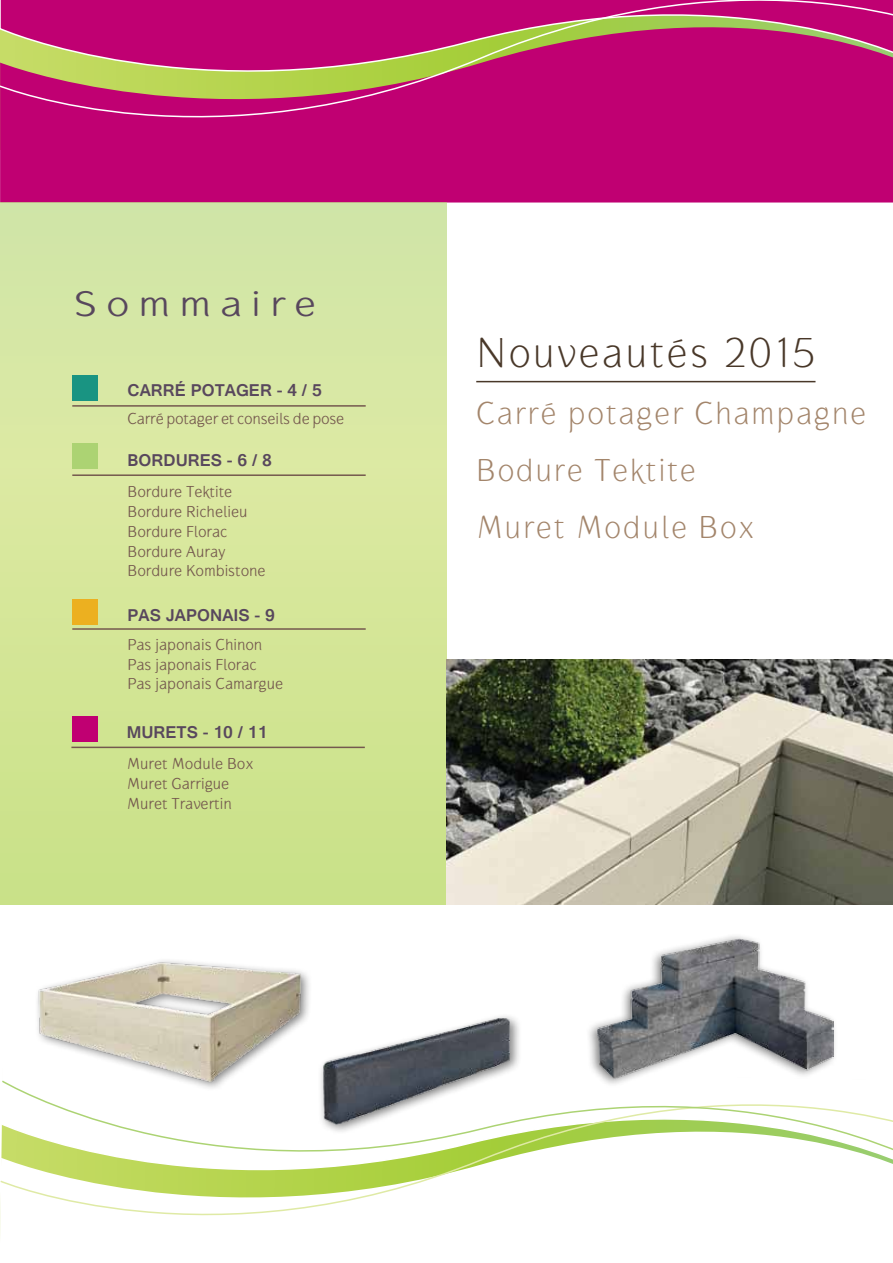
<style>
.page{position:relative;width:893px;height:1263px;background:#fff}
.page>*{position:absolute;margin:0;border:0;box-sizing:border-box;transform-origin:0 0}
.t1{font:100 43.5px "Gauntlet";letter-spacing:.05em;color:#493829}
.t2{font:36.9px "Gauntlet Classic";letter-spacing:.2em;color:#58475d;scale:1.22 1}
.t3{font:100 33px/57px "Gauntlet";letter-spacing:.05em;color:#a3856b}
.t4{font:700 18px "Gautami";color:#58475d}
.t5{font:16.5px/19.8px "Gauntlet Classic";color:#74584e}
</style>
<div class="page">
<div style="left:0;top:173px;width:893px;height:29px;background:#c00072"></div>
<svg style="left:0;top:0;width:893px;height:173px"></svg>
<svg style="left:1px;top:1080px;width:892px;height:120px"></svg>
<hr style="left:476px;top:381px;width:339px;height:1px;background:#493829">
<div style="left:585px;top:932px;width:253px;height:156px;background:#000;opacity:.5"></div>
<img style="left:597px;top:938px;width:236px;height:141px">
<div style="left:0;top:202px;width:446px;height:703px;background:linear-gradient(to bottom,#d9e9ac,#cee389)"></div>
<hr style="left:72px;top:628px;width:294px;height:2px;background:#74584e">
<hr style="left:72px;top:474px;width:294px;height:2px;background:#74584e">
<div style="left:72px;top:444px;width:26px;height:25px;background:#acd373"></div>
<hr style="left:72px;top:405px;width:294px;height:2px;background:#74584e">
<div style="left:72px;top:376px;width:26px;height:25px;background:#199482"></div>
<div style="left:72px;top:599px;width:26px;height:25px;background:#ecb020"></div>
<img style="left:446px;top:659px;width:447px;height:246px">
<div style="left:318px;top:1013px;width:204px;height:122px;background:#000;opacity:.5"></div>
<img style="left:321px;top:1016px;width:191px;height:109px">
<hr style="left:71px;top:747px;width:294px;height:1px;background:#74584e">
<div style="left:72px;top:716px;width:26px;height:25px;background:#c00072"></div>
<div style="left:34px;top:957px;width:278px;height:135px;background:#000;opacity:.5"></div>
<img style="left:32px;top:958px;width:272px;height:127px">
<h2 class="t2" style="left:74px;top:283px;width:200px">Sommaire</h2>
<p class="t4" style="left:128px;top:380px;width:196px">CARRÉ POTAGER - 4 / 5</p>
<p class="t5" style="left:128px;top:408px;width:218px">Carré potager et conseils de pose</p>
<p class="t4" style="left:128px;top:449px;width:146px">BORDURES - 6 / 8</p>
<p class="t5" style="left:128px;top:482px;width:140px">Bordure Tektite<br>Bordure Richelieu<br>Bordure Florac<br>Bordure Auray<br>Bordure Kombistone</p>
<p class="t4" style="left:128px;top:605px;width:149px">PAS JAPONAIS - 9</p>
<p class="t5" style="left:128px;top:634px;width:157px">Pas japonais Chinon<br>Pas japonais Florac<br>Pas japonais Camargue</p>
<p class="t4" style="left:127px;top:721px;width:142px">MURETS - 10 / 11</p>
<p class="t5" style="left:127px;top:754px;width:128px">Muret Module Box<br>Muret Garrigue<br>Muret Travertin</p>
<h1 class="t1" style="left:476px;top:328px;width:341px">Nouveautés 2015</h1>
<h3 class="t3" style="left:476px;top:384px;width:392px">Carré potager Champagne<br>Bodure Tektite<br>Muret Module Box</h3>
</div>
